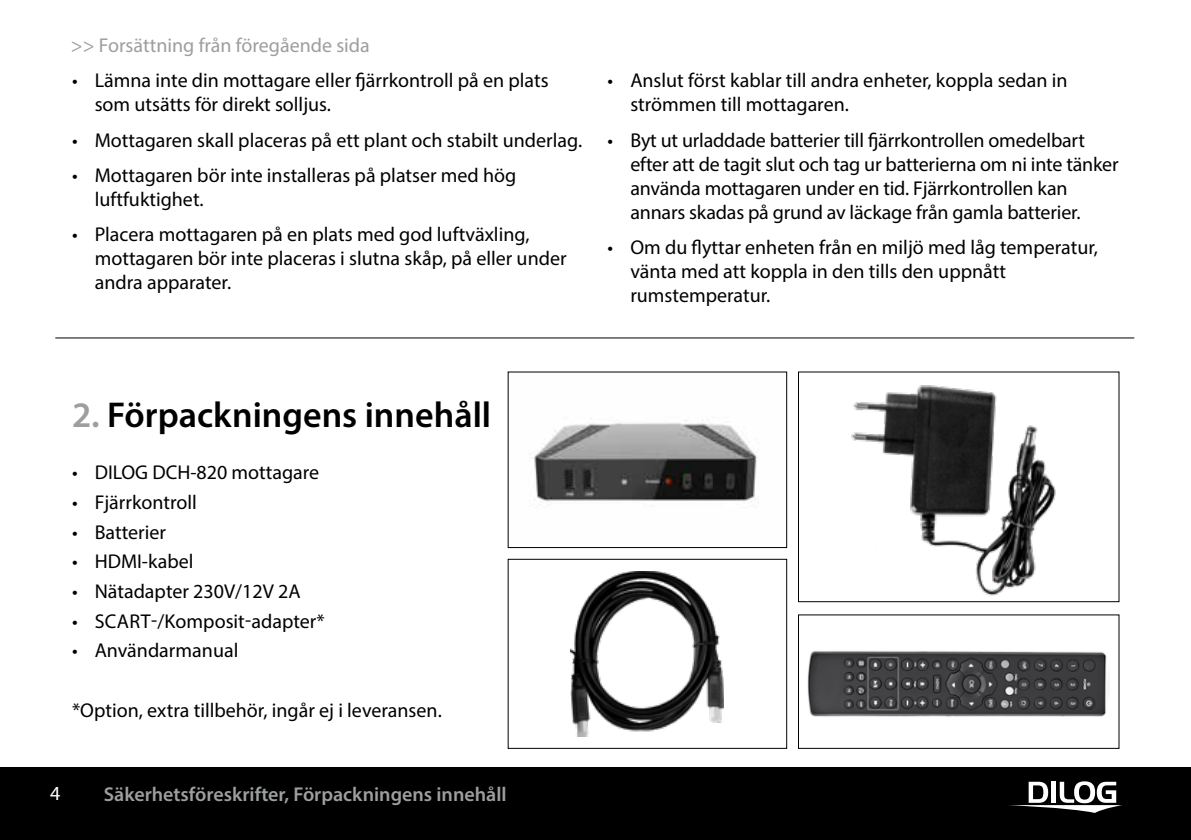
<style>
.page{position:relative;width:1191px;height:840px;background:#fff}
.page>*{position:absolute;margin:0;border:0;box-sizing:border-box;transform-origin:0 0}
.t1{font:600 36px "Myriad Pro";color:#000}
.t2{font:20px/24px "Myriad Pro";color:#000}
.t3{font:600 20px "Myriad Pro";color:#9c9e9f}
.t4{font:20px "Myriad Pro";color:#9c9e9f}
.t5{font:20px "Myriad Pro";color:#fff}
.s1{color:#9c9e9f}
</style>
<div class="page">
<div style="left:0;top:767px;width:1191px;height:72px;background:#000"></div>
<svg style="left:1009px;top:781px;width:113px;height:31px"></svg>
<hr style="left:55px;top:337px;width:1079px;height:1px;background:#000">
<img style="left:534px;top:420px;width:223px;height:88px">
<img style="left:851px;top:385px;width:205px;height:211px">
<img style="left:571px;top:571px;width:153px;height:165px">
<div style="left:508px;top:558px;width:279px;height:190px;border:1px solid #000"></div>
<img style="left:807px;top:651px;width:300px;height:66px">
<p class="t4" style="left:71px;top:33px;width:300px">&gt;&gt; Forsättning från föregående sida</p>
<p class="t2" style="left:95px;top:68px;width:455px;text-indent:-23px">• Lämna inte din mottagare eller fjärrkontroll på en plats som utsätts för direkt solljus.</p>
<p class="t2" style="left:72px;top:127px;width:511px">• Mottagaren skall placeras på ett plant och stabilt underlag.</p>
<p class="t2" style="left:95px;top:163px;width:423px;text-indent:-23px">• Mottagaren bör inte installeras på platser med hög luftfuktighet.</p>
<p class="t2" style="left:95px;top:222px;width:473px;text-indent:-23px">• Placera mottagaren på en plats med god luftväxling, mottagaren bör inte placeras i slutna skåp, på eller under andra apparater.</p>
<p class="t2" style="left:630px;top:68px;width:439px;text-indent:-23px">• Anslut först kablar till andra enheter, koppla sedan in strömmen till mottagaren.</p>
<p class="t2" style="left:630px;top:127px;width:490px;text-indent:-23px">• Byt ut urladdade batterier till fjärrkontrollen omedelbart efter att de tagit slut och tag ur batterierna om ni inte tänker använda mottagaren under en tid. Fjärrkontrollen kan annars skadas på grund av läckage från gamla batterier.</p>
<p class="t2" style="left:630px;top:235px;width:469px;text-indent:-23px">• Om du flyttar enheten från en miljö med låg temperatur, vänta med att koppla in den tills den uppnått rumstemperatur.</p>
<h1 class="t1" style="left:72px;top:391px;width:421px"><span class="s1">2.</span> Förpackningens innehåll</h1>
<p class="t2" style="left:72px;top:460px;width:249px">• DILOG DCH-820 mottagare</p>
<p class="t2" style="left:72px;top:489px;width:126px">• Fjärrkontroll</p>
<p class="t2" style="left:72px;top:519px;width:96px">• Batterier</p>
<p class="t2" style="left:72px;top:549px;width:123px">• HDMI-kabel</p>
<p class="t2" style="left:72px;top:578px;width:230px">• Nätadapter 230V/12V 2A</p>
<p class="t2" style="left:72px;top:608px;width:254px">• SCART-/Komposit-adapter*</p>
<p class="t2" style="left:72px;top:638px;width:168px">• Användarmanual</p>
<p class="t2" style="left:72px;top:697px;width:371px">*Option, extra tillbehör, ingår ej i leveransen.</p>
<p class="t5" style="left:50px;top:780px;width:12px">4</p>
<p class="t3" style="left:104px;top:781px;width:404px">Säkerhetsföreskrifter, Förpackningens innehåll</p>
</div>
